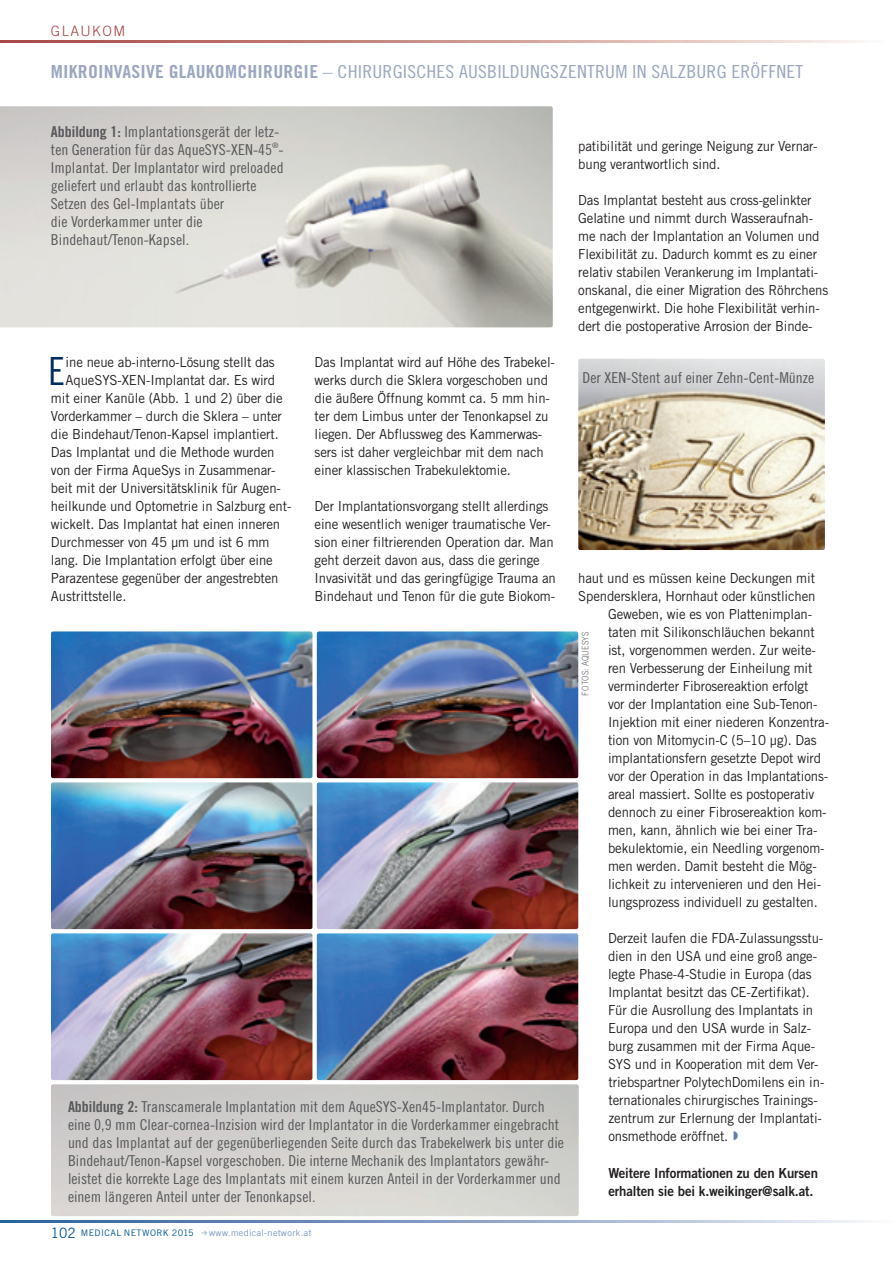
<style>
.page{position:relative;width:893px;height:1263px;background:#fff}
.page>*{position:absolute;margin:0;border:0;box-sizing:border-box;transform-origin:0 0}
.t1{font:38.85px "Trade Gothic Cond Eighteen";color:#002d5e;scale:.95 1}
.t2{font:18px "Trade Gothic Cond Eighteen";letter-spacing:.01em;color:#9ba8c1;scale:1.1 1}
.t3{font:15px/18px "Trade Gothic Cond Eighteen";color:#57585a;scale:1.05 1}
.t4{font:300 14.25px "Trade Gothic";letter-spacing:.1em;color:#a64444}
.t5{font:13.8px/18px "Trade Gothic";letter-spacing:-.01em;color:#231f20;scale:.95 1}
.t6{font:13.8px/18px "Trade Gothic Bold Two";letter-spacing:-.01em;color:#231f20;scale:.95 1}
.t7{font:300 9px "Trade Gothic";letter-spacing:.05em;color:#5d82b7}
.t8{font:9px "Trade Gothic";letter-spacing:.05em;color:#005495}
.t9{font:300 9px "Trade Gothic";letter-spacing:.01em;color:#636366;scale:.9 1}
.t10{font:7.5px "Trade Gothic Cond Eighteen";color:#57585a;scale:1.05 1}
.s1{font-family:"Trade Gothic Bold Cond Twenty"}
.s2{font-size:14.25px}
</style>
<div class="page">
<svg style="left:0;top:40px;width:862px;height:2px;background:#cd9690"></svg>
<svg style="left:0;top:1220px;width:869px;height:2px;background:#88a1c5"></svg>
<img style="left:578px;top:359px;width:247px;height:191px">
<img style="left:0;top:106px;width:553px;height:221px">
<img style="left:51px;top:631px;width:261px;height:147px">
<img style="left:317px;top:631px;width:261px;height:147px">
<img style="left:51px;top:782px;width:261px;height:147px">
<img style="left:317px;top:782px;width:261px;height:147px">
<img style="left:51px;top:933px;width:261px;height:147px">
<img style="left:317px;top:933px;width:261px;height:147px">
<p class="t4" style="left:51px;top:23px;width:76px">GLAUKOM</p>
<h2 class="t2" style="left:51px;top:61px;width:685px"><span class="s1">MIKROINVASIVE GLAUKOMCHIRURGIE</span> – CHIRURGISCHES AUSBILDUNGSZENTRUM IN SALZBURG ERÖFFNET</h2>
<p class="t3" style="left:51px;top:123px;width:223px"><span class="s1">Abbildung 1:</span> Implantationsgerät der letz&shy;ten Generation für das AqueSYS-XEN-45 -</p>
<p class="t10" style="left:272px;top:141px;width:7px">®</p>
<p class="t3" style="left:51px;top:159px;width:223px">Implantat. Der Implantator wird preloaded geliefert und erlaubt das kontrollierte Setzen des Gel-Implantats über<br>die Vorderkammer unter die Bindehaut/Tenon-Kapsel.</p>
<h1 class="t1" style="left:49px;top:348px;width:19px">E</h1>
<p class="t5" style="left:66px;top:353px;width:222px">ine neue ab-interno-Lösung stellt das</p>
<p class="t5" style="left:66px;top:371px;width:222px">AqueSYS-XEN-Implantat dar. Es wird</p>
<p class="t5" style="left:51px;top:389px;width:245px">mit einer Kanüle (Abb. 1 und 2) über die</p>
<p class="t5" style="left:51px;top:407px;width:245px">Vorderkammer – durch die Sklera – unter</p>
<p class="t5" style="left:51px;top:425px;width:241px">die Bindehaut/Tenon-Kapsel implantiert.</p>
<p class="t5" style="left:51px;top:443px;width:237px">Das Implantat und die Methode wurden</p>
<p class="t5" style="left:51px;top:461px;width:238px">von der Firma AqueSys in Zusammenar-</p>
<p class="t5" style="left:51px;top:479px;width:244px">beit mit der Universitätsklinik für Augen-</p>
<p class="t5" style="left:51px;top:497px;width:255px">heilkunde und Optometrie in Salzburg ent-</p>
<p class="t5" style="left:51px;top:515px;width:243px">wickelt. Das Implantat hat einen inneren</p>
<p class="t5" style="left:51px;top:533px;width:232px">Durchmesser von 45 μm und ist 6 mm</p>
<p class="t5" style="left:51px;top:551px;width:235px">lang. Die Implantation erfolgt über eine</p>
<p class="t5" style="left:51px;top:569px;width:241px">Parazentese gegenüber der angestrebten</p>
<p class="t5" style="left:51px;top:587px;width:81px">Austrittstelle.</p>
<p class="t5" style="left:315px;top:353px;width:254px">Das Implantat wird auf Höhe des Trabekel&shy;werks durch die Sklera vorgeschoben und die äußere Öffnung kommt ca. 5 mm hin&shy;ter dem Limbus unter der Tenonkapsel zu liegen. Der Abflussweg des Kammerwas&shy;sers ist daher vergleichbar mit dem nach einer klassischen Trabekulektomie.</p>
<p class="t5" style="left:315px;top:497px;width:255px">Der Implantationsvorgang stellt allerdings eine wesentlich weniger traumatische Ver&shy;sion einer filtrierenden Operation dar. Man geht derzeit davon aus, dass die geringe Invasivität und das geringfügige Trauma an Bindehaut und Tenon für die gute Biokom-</p>
<p class="t3" style="left:68px;top:1097px;width:474px"><span class="s1">Abbildung 2:</span> Transcamerale Implantation mit dem AqueSYS-Xen45-Implantator. Durch eine 0,9 mm Clear-cornea-Inzision wird der Implantator in die Vorderkammer eingebracht und das Implantat auf der gegenüberliegenden Seite durch das Trabekelwerk bis unter die Bindehaut/Tenon-Kapsel vorgeschoben. Die interne Mechanik des Implantators gewähr&shy;leistet die korrekte Lage des Implantats mit einem kurzen Anteil in der Vorderkammer und einem längeren Anteil unter der Tenonkapsel.</p>
<p class="t8" style="left:51px;top:1227px;width:144px"><span class="s2">102</span> MEDICAL NETWORK 2015</p>
<p class="t7" style="left:209px;top:1227px;width:103px">www.medical-network.at</p>
<p class="t5" style="left:578px;top:137px;width:253px">patibilität und geringe Neigung zur Vernar&shy;bung verantwortlich sind.</p>
<p class="t5" style="left:578px;top:191px;width:265px">Das Implantat besteht aus cross-gelinkter Gelatine und nimmt durch Wasseraufnah&shy;me nach der Implantation an Volumen und Flexibilität zu. Dadurch kommt es zu einer relativ stabilen Verankerung im Implantati&shy;onskanal, die einer Migration des Röhrchens entgegenwirkt. Die hohe Flexibilität verhin&shy;dert die postoperative Arrosion der Binde-</p>
<p class="t3" style="left:582px;top:368px;width:222px">Der XEN-Stent auf einer Zehn-Cent-Münze</p>
<p class="t5" style="left:578px;top:569px;width:251px">haut und es müssen keine Deckungen mit</p>
<p class="t5" style="left:578px;top:587px;width:251px">Spendersklera, Hornhaut oder künstlichen</p>
<p class="t5" style="left:608px;top:605px;width:216px">Geweben, wie es von Plattenimplan-</p>
<p class="t5" style="left:608px;top:623px;width:219px">taten mit Silikonschläuchen bekannt</p>
<p class="t5" style="left:608px;top:641px;width:220px">ist, vorgenommen werden. Zur weite-</p>
<p class="t5" style="left:608px;top:659px;width:217px">ren Verbesserung der Einheilung mit</p>
<p class="t5" style="left:608px;top:677px;width:212px">verminderter Fibrosereaktion erfolgt</p>
<p class="t5" style="left:608px;top:695px;width:222px">vor der Implantation eine Sub-Tenon-</p>
<p class="t5" style="left:608px;top:713px;width:234px">Injektion mit einer niederen Konzentra-</p>
<p class="t5" style="left:608px;top:731px;width:221px">tion von Mitomycin-C (5–10 μg). Das</p>
<p class="t5" style="left:608px;top:749px;width:226px">implantationsfern gesetzte Depot wird</p>
<p class="t5" style="left:608px;top:767px;width:233px">vor der Operation in das Implantations-</p>
<p class="t5" style="left:608px;top:785px;width:219px">areal massiert. Sollte es postoperativ</p>
<p class="t5" style="left:608px;top:803px;width:232px">dennoch zu einer Fibrosereaktion kom-</p>
<p class="t5" style="left:608px;top:821px;width:222px">men, kann, ähnlich wie bei einer Tra-</p>
<p class="t5" style="left:608px;top:839px;width:229px">bekulektomie, ein Needling vorgenom-</p>
<p class="t5" style="left:608px;top:857px;width:221px">men werden. Damit besteht die Mög-</p>
<p class="t5" style="left:608px;top:875px;width:226px">lichkeit zu intervenieren und den Hei-</p>
<p class="t5" style="left:608px;top:893px;width:222px">lungsprozess individuell zu gestalten.</p>
<p class="t5" style="left:608px;top:929px;width:229px">Derzeit laufen die FDA-Zulassungsstu&shy;dien in den USA und eine groß ange&shy;legte Phase-4-Studie in Europa (das Implantat besitzt das CE-Zertifikat).<br>Für die Ausrollung des Implantats in Europa und den USA wurde in Salz&shy;burg zusammen mit der Firma Aque-SYS und in Kooperation mit dem Ver&shy;triebspartner PolytechDomilens ein in&shy;ternationales chirurgisches Trainings&shy;zentrum zur Erlernung der Implantati&shy;onsmethode eröffnet.</p>
<p class="t6" style="left:608px;top:1163px;width:222px">Weitere Informationen zu den Kursen erhalten sie bei k.weikinger@salk.at.</p>
<p class="t9" style="left:580px;top:695px;width:73px;rotate:-90deg">FOTOS: AQUESYS</p>
</div>
